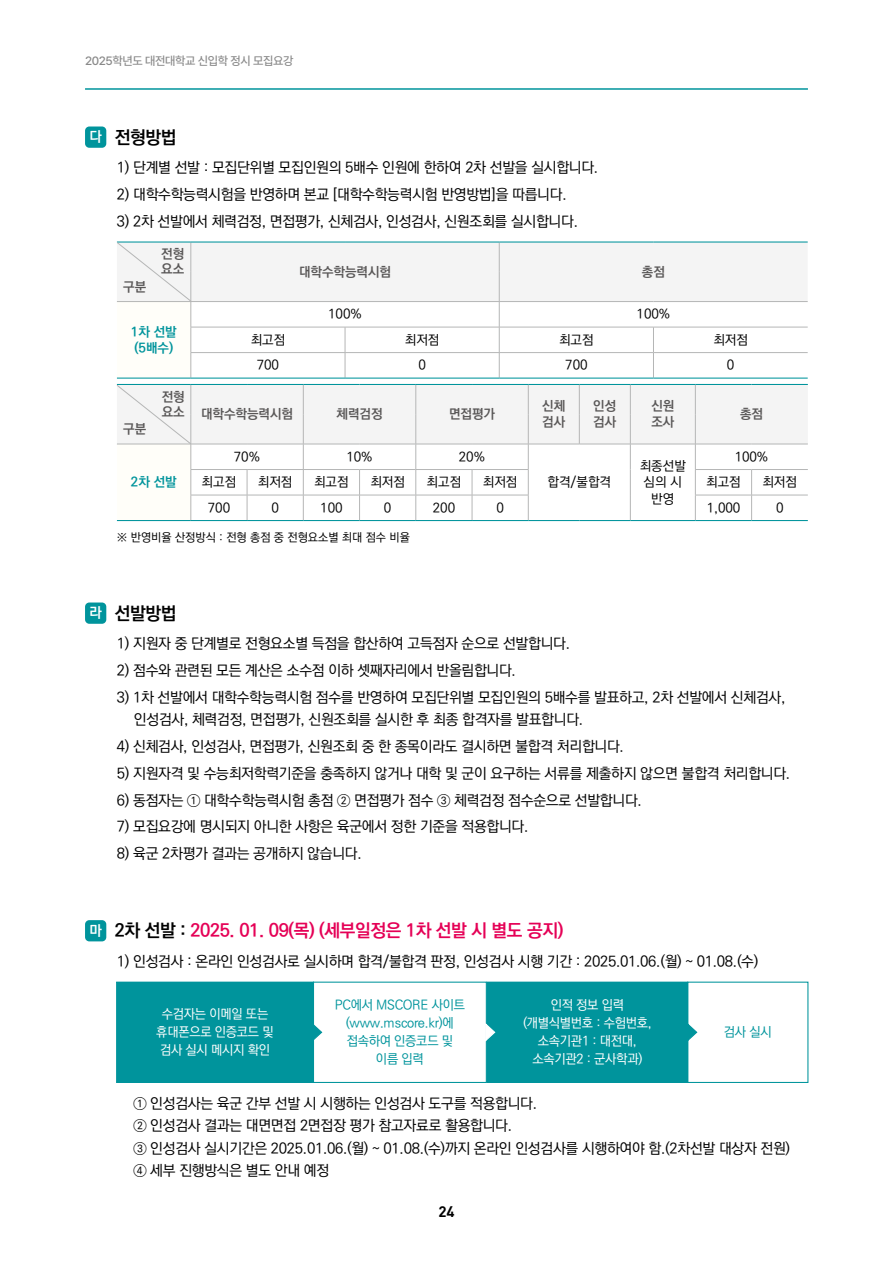
<style>
.page{position:relative;width:893px;height:1263px;background:#fff}
.page>*{position:absolute;margin:0;border:0;box-sizing:border-box;transform-origin:0 0}
.t1{font:18px "Ko Pub World Dotum PB";letter-spacing:-.02em;color:#e50056}
.t2{font:18px "Ko Pub World Dotum PB";letter-spacing:-.02em;color:#000}
.t3{font:15px "Dinbol";color:#000}
.t4{font:14.7px/22.5px "Ko Pub World Dotum PM";letter-spacing:-.02em;color:#000}
.t5{font:13.2px/16.5px "Ko Pub World Dotum PM";color:#000;text-align:center}
.t6{font:13.2px/18px "Ko Pub World Dotum PM";letter-spacing:-.02em;color:#fff;text-align:center}
.t7{font:13.2px/15.9px "Ko Pub World Dotum PB";color:#595757}
.t8{font:13.2px/18px "Ko Pub World Dotum PM";letter-spacing:-.02em;color:#00949c;text-align:center}
.t9{font:13.2px/16.5px "Ko Pub World Dotum PB";color:#00949c}
.t10{font:500 12px "Pretendard";letter-spacing:-.03em;color:#898989}
.t11{font:11.7px "Ko Pub World Dotum PM";color:#000}
.s1{font-size:14.25px;color:#fff}
.s2{color:#000}
</style>
<div class="page">
<hr style="left:85px;top:88px;width:723px;height:2px;background:#00949c">
<div style="left:85px;top:602px;width:21px;height:22px;background:#00949c;border-radius:4px"></div>
<div style="left:85px;top:920px;width:21px;height:21px;background:#00949c;border-radius:4px"></div>
<div style="left:487px;top:982px;width:201px;height:100px;background:#00949c"></div>
<div style="left:486px;top:982px;width:202px;height:101px;border:1px solid #00949c"></div>
<div style="left:687px;top:982px;width:121px;height:101px;border:1px solid #00949c"></div>
<div style="left:117px;top:982px;width:196px;height:100px;background:#00949c"></div>
<div style="left:116px;top:982px;width:198px;height:101px;border:1px solid #00949c"></div>
<div style="left:313px;top:982px;width:174px;height:101px;border:1px solid #00949c"></div>
<svg style="left:312px;top:1022px;width:11px;height:21px"></svg>
<svg style="left:485px;top:1022px;width:11px;height:21px"></svg>
<svg style="left:687px;top:1022px;width:11px;height:21px"></svg>
<div style="left:85px;top:126px;width:21px;height:22px;background:#00949c;border-radius:4px"></div>
<hr style="left:117px;top:520px;width:74px;height:1px;background:#00949c">
<hr style="left:528px;top:520px;width:51px;height:1px;background:#00949c">
<hr style="left:579px;top:520px;width:51px;height:1px;background:#00949c">
<hr style="left:630px;top:520px;width:65px;height:1px;background:#00949c">
<hr style="left:191px;top:520px;width:56px;height:1px;background:#00949c">
<hr style="left:247px;top:520px;width:56px;height:1px;background:#00949c">
<hr style="left:303px;top:520px;width:57px;height:1px;background:#00949c">
<hr style="left:360px;top:520px;width:56px;height:1px;background:#00949c">
<hr style="left:416px;top:520px;width:56px;height:1px;background:#00949c">
<hr style="left:472px;top:520px;width:56px;height:1px;background:#00949c">
<hr style="left:695px;top:520px;width:57px;height:1px;background:#00949c">
<hr style="left:752px;top:520px;width:56px;height:1px;background:#00949c">
<svg style="left:116px;top:384px;width:692px;height:136px"></svg>
<hr style="left:117px;top:241px;width:74px;height:2px;background:#00949c">
<hr style="left:191px;top:241px;width:154px;height:2px;background:#00949c">
<hr style="left:345px;top:241px;width:154px;height:2px;background:#00949c">
<hr style="left:499px;top:241px;width:154px;height:2px;background:#00949c">
<hr style="left:653px;top:241px;width:155px;height:2px;background:#00949c">
<hr style="left:117px;top:378px;width:74px;height:1px;background:#00949c">
<hr style="left:191px;top:378px;width:154px;height:1px;background:#00949c">
<hr style="left:345px;top:378px;width:154px;height:1px;background:#00949c">
<hr style="left:499px;top:378px;width:154px;height:1px;background:#00949c">
<hr style="left:653px;top:378px;width:155px;height:1px;background:#00949c">
<svg style="left:117px;top:242px;width:691px;height:136px"></svg>
<p class="t10" style="left:85px;top:53px;width:210px">2025학년도 대전대학교 신입학 정시 모집요강</p>
<p class="t2" style="left:89px;top:124px;width:89px"><span class="s1">다</span> 전형방법</p>
<p class="t4" style="left:117px;top:157px;width:483px">1) 단계별 선발 : 모집단위별 모집인원의 5배수 인원에 한하여 2차 선발을 실시합니다.</p>
<p class="t4" style="left:117px;top:184px;width:451px">2) 대학수학능력시험을 반영하며 본교 [대학수학능력시험 반영방법]을 따릅니다.</p>
<p class="t4" style="left:117px;top:211px;width:463px">3) 2차 선발에서 체력검정, 면접평가, 신체검사, 인성검사, 신원조회를 실시합니다.</p>
<p class="t7" style="left:161px;top:247px;width:25px;line-height:15px">전형 요소</p>
<p class="t7" style="left:123px;top:279px;width:25px">구분</p>
<p class="t9" style="left:131px;top:324px;width:47px">1차 선발 (5배수)</p>
<p class="t7" style="left:123px;top:422px;width:25px">구분</p>
<p class="t7" style="left:162px;top:390px;width:25px;line-height:15px">전형 요소</p>
<p class="t9" style="left:131px;top:474px;width:47px">2차 선발</p>
<p class="t7" style="left:299px;top:264px;width:94px">대학수학능력시험</p>
<p class="t7" style="left:642px;top:264px;width:25px">총점</p>
<p class="t5" style="left:328px;top:306px;width:35px">100%</p>
<p class="t5" style="left:637px;top:306px;width:35px">100%</p>
<p class="t5" style="left:251px;top:332px;width:36px">최고점</p>
<p class="t5" style="left:405px;top:332px;width:36px">최저점</p>
<p class="t5" style="left:559px;top:332px;width:36px">최고점</p>
<p class="t5" style="left:713px;top:332px;width:36px">최저점</p>
<p class="t5" style="left:257px;top:357px;width:24px">700</p>
<p class="t5" style="left:418px;top:357px;width:9px">0</p>
<p class="t5" style="left:565px;top:357px;width:24px">700</p>
<p class="t5" style="left:727px;top:357px;width:9px">0</p>
<p class="t7" style="left:201px;top:407px;width:94px">대학수학능력시험</p>
<p class="t7" style="left:337px;top:407px;width:48px">체력검정</p>
<p class="t7" style="left:449px;top:407px;width:48px">면접평가</p>
<p class="t7" style="left:542px;top:399px;width:25px">신체 검사</p>
<p class="t7" style="left:593px;top:399px;width:25px">인성 검사</p>
<p class="t7" style="left:651px;top:399px;width:25px">신원 조사</p>
<p class="t7" style="left:740px;top:407px;width:25px">총점</p>
<p class="t5" style="left:234px;top:449px;width:28px">70%</p>
<p class="t5" style="left:346px;top:449px;width:28px">10%</p>
<p class="t5" style="left:459px;top:449px;width:28px">20%</p>
<p class="t5" style="left:735px;top:449px;width:35px">100%</p>
<p class="t5" style="left:640px;top:458px;width:48px">최종선발 심의 시 반영</p>
<p class="t5" style="left:548px;top:474px;width:65px">합격/불합격</p>
<p class="t5" style="left:202px;top:474px;width:36px">최고점</p>
<p class="t5" style="left:258px;top:474px;width:36px">최저점</p>
<p class="t5" style="left:314px;top:474px;width:36px">최고점</p>
<p class="t5" style="left:370px;top:474px;width:36px">최저점</p>
<p class="t5" style="left:427px;top:474px;width:36px">최고점</p>
<p class="t5" style="left:483px;top:474px;width:36px">최저점</p>
<p class="t5" style="left:706px;top:474px;width:36px">최고점</p>
<p class="t5" style="left:762px;top:474px;width:36px">최저점</p>
<p class="t5" style="left:208px;top:500px;width:24px">700</p>
<p class="t5" style="left:271px;top:500px;width:9px">0</p>
<p class="t5" style="left:320px;top:500px;width:24px">100</p>
<p class="t5" style="left:384px;top:500px;width:9px">0</p>
<p class="t5" style="left:433px;top:500px;width:24px">200</p>
<p class="t5" style="left:496px;top:500px;width:9px">0</p>
<p class="t5" style="left:707px;top:500px;width:35px">1,000</p>
<p class="t5" style="left:776px;top:500px;width:9px">0</p>
<p class="t11" style="left:117px;top:529px;width:295px">※ 반영비율 산정방식 : 전형 총점 중 전형요소별 최대 점수 비율</p>
<p class="t2" style="left:89px;top:600px;width:89px"><span class="s1">라</span> 선발방법</p>
<p class="t4" style="left:117px;top:633px;width:455px">1) 지원자 중 단계별로 전형요소별 득점을 합산하여 고득점자 순으로 선발합니다.</p>
<p class="t4" style="left:117px;top:660px;width:401px">2) 점수와 관련된 모든 계산은 소수점 이하 셋째자리에서 반올림합니다.</p>
<p class="t4" style="left:134px;top:686px;width:653px;text-indent:-17px">3) 1차 선발에서 대학수학능력시험 점수를 반영하여 모집단위별 모집인원의 5배수를 발표하고, 2차 선발에서 신체검사, 인성검사, 체력검정, 면접평가, 신원조회를 실시한 후 최종 합격자를 발표합니다.</p>
<p class="t4" style="left:117px;top:736px;width:509px">4) 신체검사, 인성검사, 면접평가, 신원조회 중 한 종목이라도 결시하면 불합격 처리합니다.</p>
<p class="t4" style="left:117px;top:762px;width:675px">5) 지원자격 및 수능최저학력기준을 충족하지 않거나 대학 및 군이 요구하는 서류를 제출하지 않으면 불합격 처리합니다.</p>
<p class="t4" style="left:117px;top:789px;width:526px">6) 동점자는 ① 대학수학능력시험 총점 ② 면접평가 점수 ③ 체력검정 점수순으로 선발합니다.</p>
<p class="t4" style="left:117px;top:816px;width:413px">7) 모집요강에 명시되지 아니한 사항은 육군에서 정한 기준을 적용합니다.</p>
<p class="t4" style="left:117px;top:843px;width:246px">8) 육군 2차평가 결과는 공개하지 않습니다.</p>
<p class="t1" style="left:89px;top:918px;width:476px"><span class="s1">마</span> <span class="s2">2차 선발 :</span> 2025. 01. 09(목) (세부일정은 1차 선발 시 별도 공지)</p>
<p class="t4" style="left:117px;top:951px;width:643px">1) 인성검사 : 온라인 인성검사로 실시하며 합격/불합격 판정, 인성검사 시행 기간 : 2025.01.06.(월) ~ 01.08.(수)</p>
<p class="t6" style="left:156px;top:1006px;width:119px">수검자는 이메일 또는 휴대폰으로 인증코드 및 검사 실시 메시지 확인</p>
<p class="t8" style="left:335px;top:997px;width:132px">PC에서 MSCORE 사이트 (www.mscore.kr)에 접속하여 인증코드 및 이름 입력</p>
<p class="t6" style="left:523px;top:997px;width:130px">인적 정보 입력 (개별식별번호 : 수험번호, 소속기관1 : 대전대, 소속기관2 : 군사학과)</p>
<p class="t8" style="left:724px;top:1024px;width:49px">검사 실시</p>
<p class="t4" style="left:133px;top:1092px;width:658px">① 인성검사는 육군 간부 선발 시 시행하는 인성검사 도구를 적용합니다.<br>② 인성검사 결과는 대면면접 2면접장 평가 참고자료로 활용합니다.<br>③ 인성검사 실시기간은 2025.01.06.(월) ~ 01.08.(수)까지 온라인 인성검사를 시행하여야 함.(2차선발 대상자 전원)<br>④ 세부 진행방식은 별도 안내 예정</p>
<p class="t3" style="left:438px;top:1202px;width:18px">24</p>
</div>
